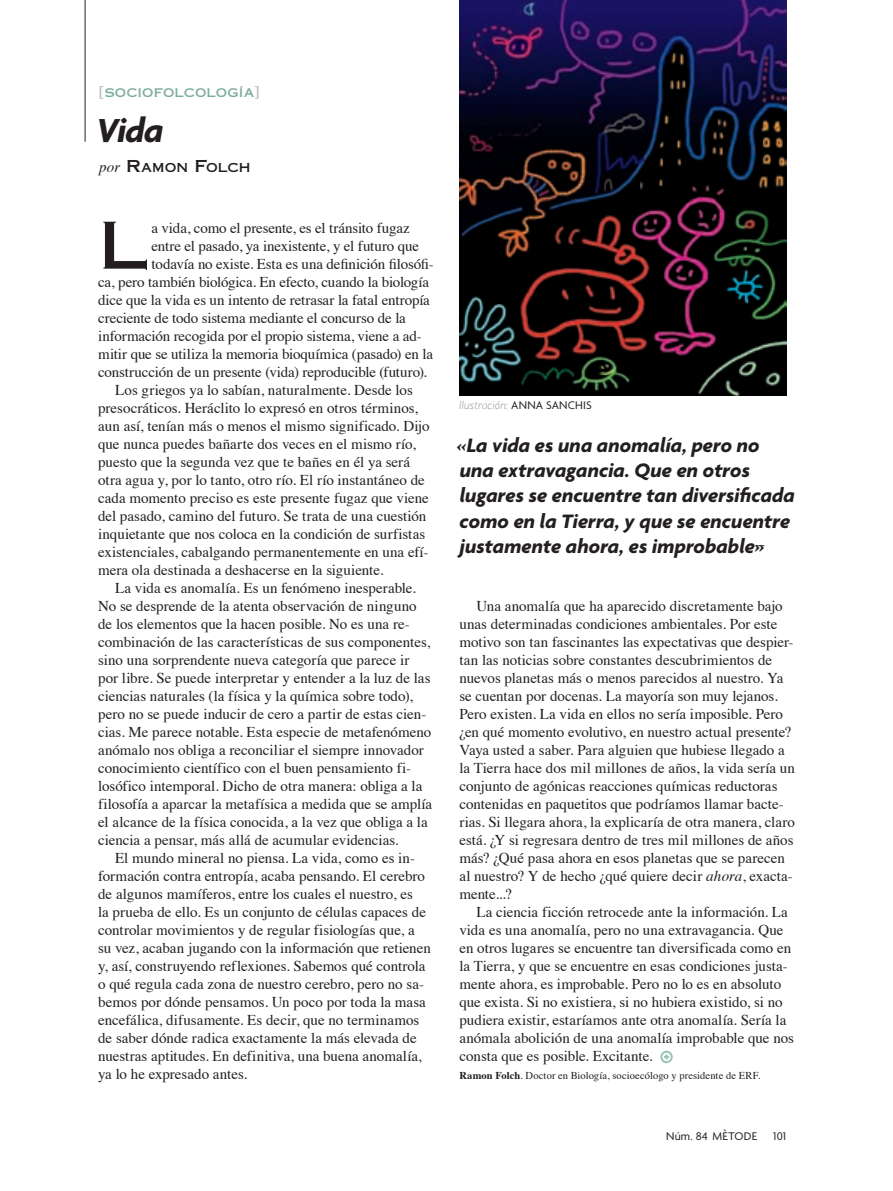
<style>
.page{position:relative;width:893px;height:1191px;background:#fff}
.page>*{position:absolute;margin:0;border:0;box-sizing:border-box;transform-origin:0 0}
.t1{font:64.5px "Copperplate Thirty One AB";color:#231f20}
.t2{font:italic 700 36px "Agenda";color:#231f20}
.t3{font:italic 700 21px/25.2px "Agenda";letter-spacing:.005em;color:#231f20}
.t4{font:15px/18px "Times";color:#231f20}
.t5{font:12.3px "Copperplate Thirty One AB";color:#231f20}
.t6{font:italic 300 12px "Gill Sans";letter-spacing:.015em;color:#939598}
.t7{font:12px "Copperplate Thirty One AB";letter-spacing:.01em;color:#7ead9c}
.t8{font:12px "Agenda";letter-spacing:.025em;color:#231f20}
.t9{font:10.5px "Times";letter-spacing:.01em;color:#231f20}
.s1{font-size:15px;color:#bcbdc0}
.s2{font-family:"Times";font-style:italic;font-size:15px}
.s3{font-size:16.5px}
.s4{font-family:"Agenda";font-weight:400;font-style:normal;color:#231f20}
.s5{font-style:italic}
.s6{font-weight:700}
</style>
<div class="page">
<div style="left:660px;top:1050px;width:13px;height:13px;border:2px solid #9fc4bb;border-radius:50%"></div>
<svg style="left:664px;top:1054px;width:5px;height:5px"></svg>
<hr style="left:85px;top:0;width:1px;height:142px;background:#231f20">
<img style="left:459px;top:0;width:327px;height:395px">
<p class="t7" style="left:99px;top:86px;width:163px"><span class="s1">[</span>SOCIOFOLCOLOGÍA<span class="s1">]</span></p>
<h2 class="t2" style="left:97px;top:116px;width:68px">Vida</h2>
<p class="t5" style="left:99px;top:161px;width:153px"><span class="s2">por</span> <span class="s3">R</span>AMON <span class="s3">F</span>OLCH</p>
<h1 class="t1" style="left:98px;top:209px;width:52px">L</h1>
<p class="t4" style="left:151px;top:220px;width:260px">a vida, como el presente, es el tránsito fugaz</p>
<p class="t4" style="left:151px;top:238px;width:269px">entre el pasado, ya inexistente, y el futuro que</p>
<p class="t4" style="left:151px;top:256px;width:284px">todavía no existe. Esta es una definición filosófi-</p>
<p class="t4" style="left:98px;top:274px;width:332px">ca, pero también biológica. En efecto, cuando la biología</p>
<p class="t4" style="left:98px;top:292px;width:333px">dice que la vida es un intento de retrasar la fatal entropía</p>
<p class="t4" style="left:98px;top:310px;width:309px">creciente de todo sistema mediante el concurso de la</p>
<p class="t4" style="left:98px;top:328px;width:325px">información recogida por el propio sistema, viene a ad-</p>
<p class="t4" style="left:98px;top:346px;width:336px">mitir que se utiliza la memoria bioquímica (pasado) en la</p>
<p class="t4" style="left:98px;top:364px;width:330px">construcción de un presente (vida) reproducible (futuro).</p>
<p class="t4" style="left:115px;top:382px;width:299px">Los griegos ya lo sabían, naturalmente. Desde los</p>
<p class="t4" style="left:98px;top:400px;width:321px">presocráticos. Heráclito lo expresó en otros términos,</p>
<p class="t4" style="left:98px;top:418px;width:333px">aun así, tenían más o menos el mismo significado. Dijo</p>
<p class="t4" style="left:98px;top:436px;width:319px">que nunca puedes bañarte dos veces en el mismo río,</p>
<p class="t4" style="left:98px;top:454px;width:313px">puesto que la segunda vez que te bañes en él ya será</p>
<p class="t4" style="left:98px;top:472px;width:328px">otra agua y, por lo tanto, otro río. El río instantáneo de</p>
<p class="t4" style="left:98px;top:490px;width:332px">cada momento preciso es este presente fugaz que viene</p>
<p class="t4" style="left:98px;top:508px;width:330px">del pasado, camino del futuro. Se trata de una cuestión</p>
<p class="t4" style="left:98px;top:526px;width:329px">inquietante que nos coloca en la condición de surfistas</p>
<p class="t4" style="left:98px;top:544px;width:332px">existenciales, cabalgando permanentemente en una efí-</p>
<p class="t4" style="left:98px;top:562px;width:287px">mera ola destinada a deshacerse en la siguiente.</p>
<p class="t4" style="left:115px;top:580px;width:302px">La vida es anomalía. Es un fenómeno inesperable.</p>
<p class="t4" style="left:98px;top:598px;width:320px">No se desprende de la atenta observación de ninguno</p>
<p class="t4" style="left:98px;top:616px;width:313px">de los elementos que la hacen posible. No es una re-</p>
<p class="t4" style="left:98px;top:634px;width:334px">combinación de las características de sus componentes,</p>
<p class="t4" style="left:98px;top:652px;width:313px">sino una sorprendente nueva categoría que parece ir</p>
<p class="t4" style="left:98px;top:670px;width:334px">por libre. Se puede interpretar y entender a la luz de las</p>
<p class="t4" style="left:98px;top:688px;width:316px">ciencias naturales (la física y la química sobre todo),</p>
<p class="t4" style="left:98px;top:706px;width:330px">pero no se puede inducir de cero a partir de estas cien-</p>
<p class="t4" style="left:98px;top:724px;width:335px">cias. Me parece notable. Esta especie de metafenómeno</p>
<p class="t4" style="left:98px;top:742px;width:327px">anómalo nos obliga a reconciliar el siempre innovador</p>
<p class="t4" style="left:98px;top:760px;width:314px">conocimiento científico con el buen pensamiento fi-</p>
<p class="t4" style="left:98px;top:778px;width:326px">losófico intemporal. Dicho de otra manera: obliga a la</p>
<p class="t4" style="left:98px;top:796px;width:336px">filosofía a aparcar la metafísica a medida que se amplía</p>
<p class="t4" style="left:98px;top:814px;width:331px">el alcance de la física conocida, a la vez que obliga a la</p>
<p class="t4" style="left:98px;top:832px;width:302px">ciencia a pensar, más allá de acumular evidencias.</p>
<p class="t4" style="left:115px;top:850px;width:301px">El mundo mineral no piensa. La vida, como es in-</p>
<p class="t4" style="left:98px;top:868px;width:328px">formación contra entropía, acaba pensando. El cerebro</p>
<p class="t4" style="left:98px;top:886px;width:316px">de algunos mamíferos, entre los cuales el nuestro, es</p>
<p class="t4" style="left:98px;top:904px;width:329px">la prueba de ello. Es un conjunto de células capaces de</p>
<p class="t4" style="left:98px;top:922px;width:318px">controlar movimientos y de regular fisiologías que, a</p>
<p class="t4" style="left:98px;top:940px;width:334px">su vez, acaban jugando con la información que retienen</p>
<p class="t4" style="left:98px;top:958px;width:329px">y, así, construyendo reflexiones. Sabemos qué controla</p>
<p class="t4" style="left:98px;top:976px;width:327px">o qué regula cada zona de nuestro cerebro, pero no sa-</p>
<p class="t4" style="left:98px;top:994px;width:329px">bemos por dónde pensamos. Un poco por toda la masa</p>
<p class="t4" style="left:98px;top:1012px;width:323px">encefálica, difusamente. Es decir, que no terminamos</p>
<p class="t4" style="left:98px;top:1030px;width:320px">de saber dónde radica exactamente la más elevada de</p>
<p class="t4" style="left:98px;top:1048px;width:325px">nuestras aptitudes. En definitiva, una buena anomalía,</p>
<p class="t4" style="left:98px;top:1066px;width:151px">ya lo he expresado antes.</p>
<p class="t6" style="left:459px;top:398px;width:134px">Ilustración: <span class="s4">ANNA SANCHIS</span></p>
<h3 class="t3" style="left:457px;top:434px;width:339px">«La vida es una anomalía, pero no una extravagancia. Que en otros lugares se encuentre tan diversificada como en la Tierra, y que se encuentre justamente ahora, es improbable»</h3>
<p class="t4" style="left:459px;top:598px;width:337px;text-indent:17px">Una anomalía que ha aparecido discretamente bajo unas determinadas condiciones ambientales. Por este motivo son tan fascinantes las expectativas que despier&shy;tan las noticias sobre constantes descubrimientos de nuevos planetas más o menos parecidos al nuestro. Ya se cuentan por docenas. La mayoría son muy lejanos.<br>Pero existen. La vida en ellos no sería imposible. Pero ¿en qué momento evolutivo, en nuestro actual presente?<br>Vaya usted a saber. Para alguien que hubiese llegado a la Tierra hace dos mil millones de años, la vida sería un conjunto de agónicas reacciones químicas reductoras contenidas en paquetitos que podríamos llamar bacte&shy;rias. Si llegara ahora, la explicaría de otra manera, claro está. ¿Y si regresara dentro de tres mil millones de años más? ¿Qué pasa ahora en esos planetas que se parecen al nuestro? Y de hecho ¿qué quiere decir <span class="s5">ahora</span>, exacta&shy;mente...?</p>
<p class="t4" style="left:459px;top:904px;width:336px;text-indent:17px">La ciencia ficción retrocede ante la información. La vida es una anomalía, pero no una extravagancia. Que en otros lugares se encuentre tan diversificada como en la Tierra, y que se encuentre en esas condiciones justa&shy;mente ahora, es improbable. Pero no lo es en absoluto que exista. Si no existiera, si no hubiera existido, si no pudiera existir, estaríamos ante otra anomalía. Sería la anómala abolición de una anomalía improbable que nos consta que es posible. Excitante.</p>
<p class="t9" style="left:459px;top:1071px;width:303px"><span class="s6">Ramon Folch</span>. Doctor en Biología, socioecólogo y presidente de ERF.</p>
<p class="t8" style="left:666px;top:1131px;width:93px">Núm. 84 MÈTODE</p>
<p class="t8" style="left:773px;top:1131px;width:14px">101</p>
</div>
